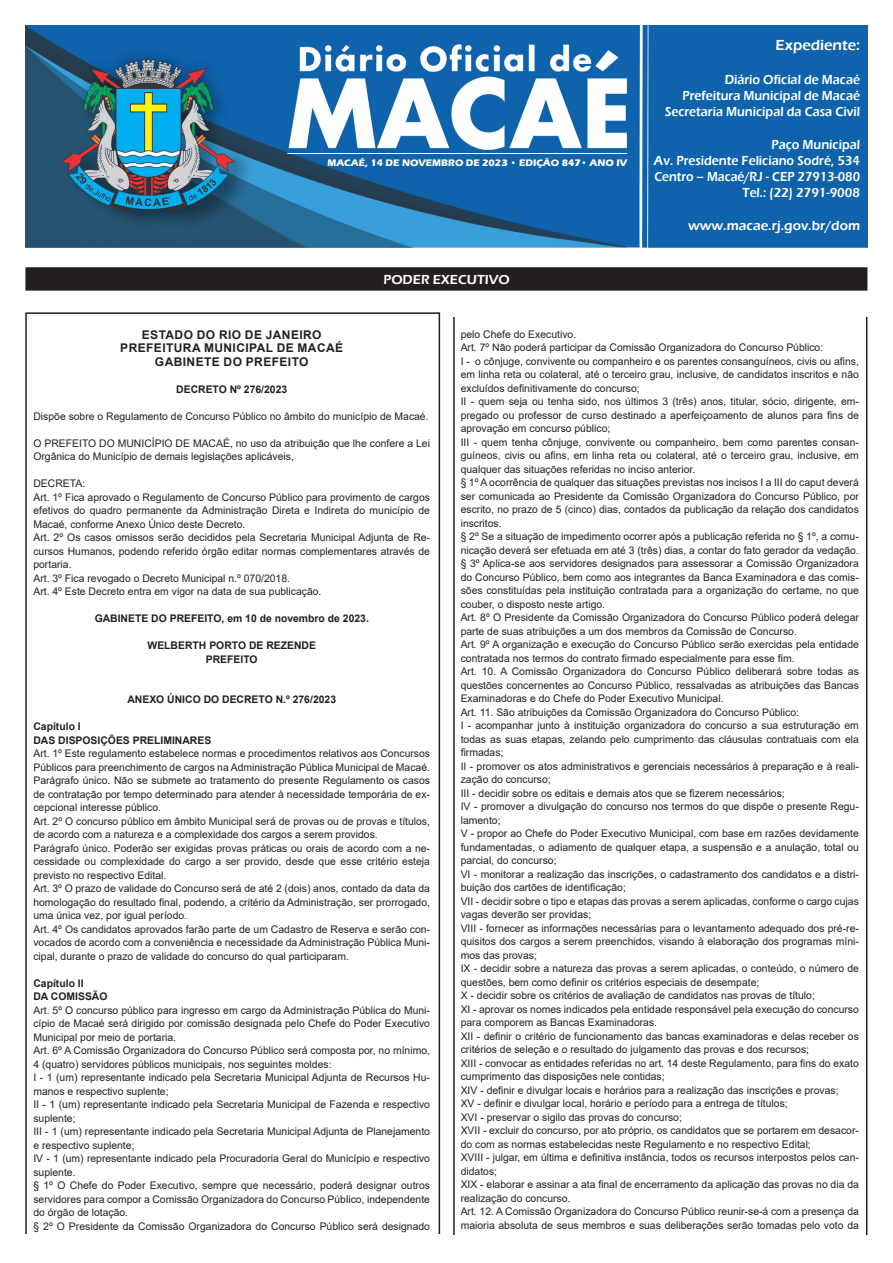
<style>
.page{position:relative;width:893px;height:1263px;background:#fff}
.page>*{position:absolute;margin:0;border:0;box-sizing:border-box;transform-origin:0 0}
.t1{font:600 15px "Eras ITC";color:#fff}
.t2{font:600 13.5px/16.2px "Eras ITC";color:#fff;text-align:right;scale:.92 1}
.t3{font:600 13.5px "Eras ITC";color:#fff}
.t4{font:700 12px/13.5px "Arial";letter-spacing:.035em;color:#231f20;text-align:center}
.t5{font:10.5px/13.5px "Arial";color:#231f20}
.t6{font:700 10.5px/13.5px "Arial";color:#231f20}
.t7{font:700 9.75px "Eras ITC";color:#fff}
</style>
<div class="page">
<img style="left:26px;top:26px;width:841px;height:221px">
<hr style="left:287px;top:153px;width:340px;height:1px;background:#fff">
<div style="left:26px;top:268px;width:841px;height:22px;background:#231f20"></div>
<div style="left:25px;top:267px;width:842px;height:24px;border:2px solid #231f20"></div>
<p class="t7" style="left:327px;top:157px;width:301px">MACAÉ, 14 DE NOVEMBRO DE 2023 • EDIÇÃO 847• ANO IV</p>
<p class="t3" style="left:383px;top:272px;width:128px">PODER EXECUTIVO</p>
<h1 class="t1" style="left:775px;top:36px;width:86px">Expediente:</h1>
<p class="t2" style="left:665px;top:71px;width:213px">Diário Oficial de Macaé<br>Prefeitura Municipal de Macaé<br>Secretaria Municipal da Casa Civil</p>
<p class="t2" style="left:654px;top:136px;width:226px">Paço Municipal<br>Av. Presidente Feliciano Sodré, 534<br>Centro – Macaé/RJ - CEP 27913-080<br>Tel.: (22) 2791-9008</p>
<p class="t3" style="left:688px;top:217px;width:174px">www.macae.rj.gov.br/dom</p>
<p class="t4" style="left:120px;top:328px;width:224px">ESTADO DO RIO DE JANEIRO<br>PREFEITURA MUNICIPAL DE MACAÉ<br>GABINETE DO PREFEITO</p>
<p class="t6" style="left:176px;top:382px;width:113px">DECRETO Nº 276/2023</p>
<p class="t5" style="left:33px;top:409px;width:397px">Dispõe sobre o Regulamento de Concurso Público no âmbito do município de Macaé.</p>
<p class="t5" style="left:33px;top:436px;width:398px">O PREFEITO DO MUNICÍPIO DE MACAÉ, no uso da atribuição que lhe confere a Lei<br>Orgânica do Município de demais legislações aplicáveis,</p>
<p class="t5" style="left:33px;top:477px;width:398px">DECRETA:<br>Art. 1º Fica aprovado o Regulamento de Concurso Público para provimento de cargos efetivos do quadro permanente da Administração Direta e Indireta do município de Macaé, conforme Anexo Único deste Decreto.<br>Art. 2º Os casos omissos serão decididos pela Secretaria Municipal Adjunta de Re&shy;cursos Humanos, podendo referido órgão editar normas complementares através de portaria.<br>Art. 3º Fica revogado o Decreto Municipal n.º 070/2018.<br>Art. 4º Este Decreto entra em vigor na data de sua publicação.</p>
<p class="t6" style="left:95px;top:612px;width:276px">GABINETE DO PREFEITO, em 10 de novembro de 2023.</p>
<p class="t6" style="left:148px;top:639px;width:170px;text-align:center">WELBERTH PORTO DE REZENDE<br>PREFEITO</p>
<p class="t6" style="left:127px;top:693px;width:210px">ANEXO ÚNICO DO DECRETO N.º 276/2023</p>
<p class="t6" style="left:33px;top:720px;width:179px">Capítulo I<br>DAS DISPOSIÇÕES PRELIMINARES</p>
<p class="t5" style="left:33px;top:747px;width:398px">Art. 1º Este regulamento estabelece normas e procedimentos relativos aos Concursos Públicos para preenchimento de cargos na Administração Pública Municipal de Macaé.<br>Parágrafo único. Não se submete ao tratamento do presente Regulamento os casos de contratação por tempo determinado para atender à necessidade temporária de ex&shy;cepcional interesse público.<br>Art. 2º O concurso público em âmbito Municipal será de provas ou de provas e títulos, de acordo com a natureza e a complexidade dos cargos a serem providos.<br>Parágrafo único. Poderão ser exigidas provas práticas ou orais de acordo com a ne&shy;cessidade ou complexidade do cargo a ser provido, desde que esse critério esteja previsto no respectivo Edital.<br>Art. 3º O prazo de validade do Concurso será de até 2 (dois) anos, contado da data da homologação do resultado final, podendo, a critério da Administração, ser prorrogado, uma única vez, por igual período.<br>Art. 4º Os candidatos aprovados farão parte de um Cadastro de Reserva e serão con&shy;vocados de acordo com a conveniência e necessidade da Administração Pública Muni&shy;cipal, durante o prazo de validade do concurso do qual participaram.</p>
<p class="t6" style="left:33px;top:976px;width:76px">Capítulo II<br>DA COMISSÃO</p>
<p class="t5" style="left:33px;top:1003px;width:398px">Art. 5º O concurso público para ingresso em cargo da Administração Pública do Muni&shy;cípio de Macaé será dirigido por comissão designada pelo Chefe do Poder Executivo Municipal por meio de portaria.<br>Art. 6º A Comissão Organizadora do Concurso Público será composta por, no mínimo, 4 (quatro) servidores públicos municipais, nos seguintes moldes:<br>I - 1 (um) representante indicado pela Secretaria Municipal Adjunta de Recursos Hu&shy;manos e respectivo suplente;<br>II - 1 (um) representante indicado pela Secretaria Municipal de Fazenda e respectivo suplente;<br>III - 1 (um) representante indicado pela Secretaria Municipal Adjunta de Planejamento e respectivo suplente;<br>IV - 1 (um) representante indicado pela Procuradoria Geral do Município e respectivo suplente.<br>§ 1º O Chefe do Poder Executivo, sempre que necessário, poderá designar outros servidores para compor a Comissão Organizadora do Concurso Público, independente do órgão de lotação.<br>§ 2º O Presidente da Comissão Organizadora do Concurso Público será designado</p>
<p class="t5" style="left:461px;top:327px;width:400px">pelo Chefe do Executivo.<br>Art. 7º Não poderá participar da Comissão Organizadora do Concurso Público:<br>I - o cônjuge, convivente ou companheiro e os parentes consanguíneos, civis ou afins, em linha reta ou colateral, até o terceiro grau, inclusive, de candidatos inscritos e não excluídos definitivamente do concurso;<br>II - quem seja ou tenha sido, nos últimos 3 (três) anos, titular, sócio, dirigente, em&shy;pregado ou professor de curso destinado a aperfeiçoamento de alunos para fins de aprovação em concurso público;<br>III - quem tenha cônjuge, convivente ou companheiro, bem como parentes consan&shy;guíneos, civis ou afins, em linha reta ou colateral, até o terceiro grau, inclusive, em qualquer das situações referidas no inciso anterior.<br>§ 1º A ocorrência de qualquer das situações previstas nos incisos I a III do caput deverá ser comunicada ao Presidente da Comissão Organizadora do Concurso Público, por escrito, no prazo de 5 (cinco) dias, contados da publicação da relação dos candidatos inscritos.<br>§ 2º Se a situação de impedimento ocorrer após a publicação referida no § 1º, a comu&shy;nicação deverá ser efetuada em até 3 (três) dias, a contar do fato gerador da vedação. § 3º Aplica-se aos servidores designados para assessorar a Comissão Organizadora do Concurso Público, bem como aos integrantes da Banca Examinadora e das comis&shy;sões constituídas pela instituição contratada para a organização do certame, no que couber, o disposto neste artigo.<br>Art. 8º O Presidente da Comissão Organizadora do Concurso Público poderá delegar parte de suas atribuições a um dos membros da Comissão de Concurso.<br>Art. 9º A organização e execução do Concurso Público serão exercidas pela entidade contratada nos termos do contrato firmado especialmente para esse fim.<br>Art. 10. A Comissão Organizadora do Concurso Público deliberará sobre todas as questões concernentes ao Concurso Público, ressalvadas as atribuições das Bancas Examinadoras e do Chefe do Poder Executivo Municipal.<br>Art. 11. São atribuições da Comissão Organizadora do Concurso Público:<br>I - acompanhar junto à instituição organizadora do concurso a sua estruturação em todas as suas etapas, zelando pelo cumprimento das cláusulas contratuais com ela firmadas;<br>II - promover os atos administrativos e gerenciais necessários à preparação e à reali&shy;zação do concurso;<br>III - decidir sobre os editais e demais atos que se fizerem necessários;<br>IV - promover a divulgação do concurso nos termos do que dispõe o presente Regu&shy;lamento;<br>V - propor ao Chefe do Poder Executivo Municipal, com base em razões devidamente fundamentadas, o adiamento de qualquer etapa, a suspensão e a anulação, total ou parcial, do concurso;<br>VI - monitorar a realização das inscrições, o cadastramento dos candidatos e a distri&shy;buição dos cartões de identificação;<br>VII - decidir sobre o tipo e etapas das provas a serem aplicadas, conforme o cargo cujas vagas deverão ser providas;<br>VIII - fornecer as informações necessárias para o levantamento adequado dos pré-re&shy;quisitos dos cargos a serem preenchidos, visando à elaboração dos programas míni&shy;mos das provas;<br>IX - decidir sobre a natureza das provas a serem aplicadas, o conteúdo, o número de questões, bem como definir os critérios especiais de desempate;<br>X - decidir sobre os critérios de avaliação de candidatos nas provas de título;<br>XI - aprovar os nomes indicados pela entidade responsável pela execução do concurso para comporem as Bancas Examinadoras.<br>XII - definir o critério de funcionamento das bancas examinadoras e delas receber os critérios de seleção e o resultado do julgamento das provas e dos recursos;<br>XIII - convocar as entidades referidas no art. 14 deste Regulamento, para fins do exato cumprimento das disposições nele contidas;<br>XIV - definir e divulgar locais e horários para a realização das inscrições e provas;<br>XV - definir e divulgar local, horário e período para a entrega de títulos;<br>XVI - preservar o sigilo das provas do concurso;<br>XVII - excluir do concurso, por ato próprio, os candidatos que se portarem em desacor&shy;do com as normas estabelecidas neste Regulamento e no respectivo Edital;<br>XVIII - julgar, em última e definitiva instância, todos os recursos interpostos pelos can&shy;didatos;<br>XIX - elaborar e assinar a ata final de encerramento da aplicação das provas no dia da realização do concurso.<br>Art. 12. A Comissão Organizadora do Concurso Público reunir-se-á com a presença da maioria absoluta de seus membros e suas deliberações serão tomadas pelo voto da</p>
</div>
